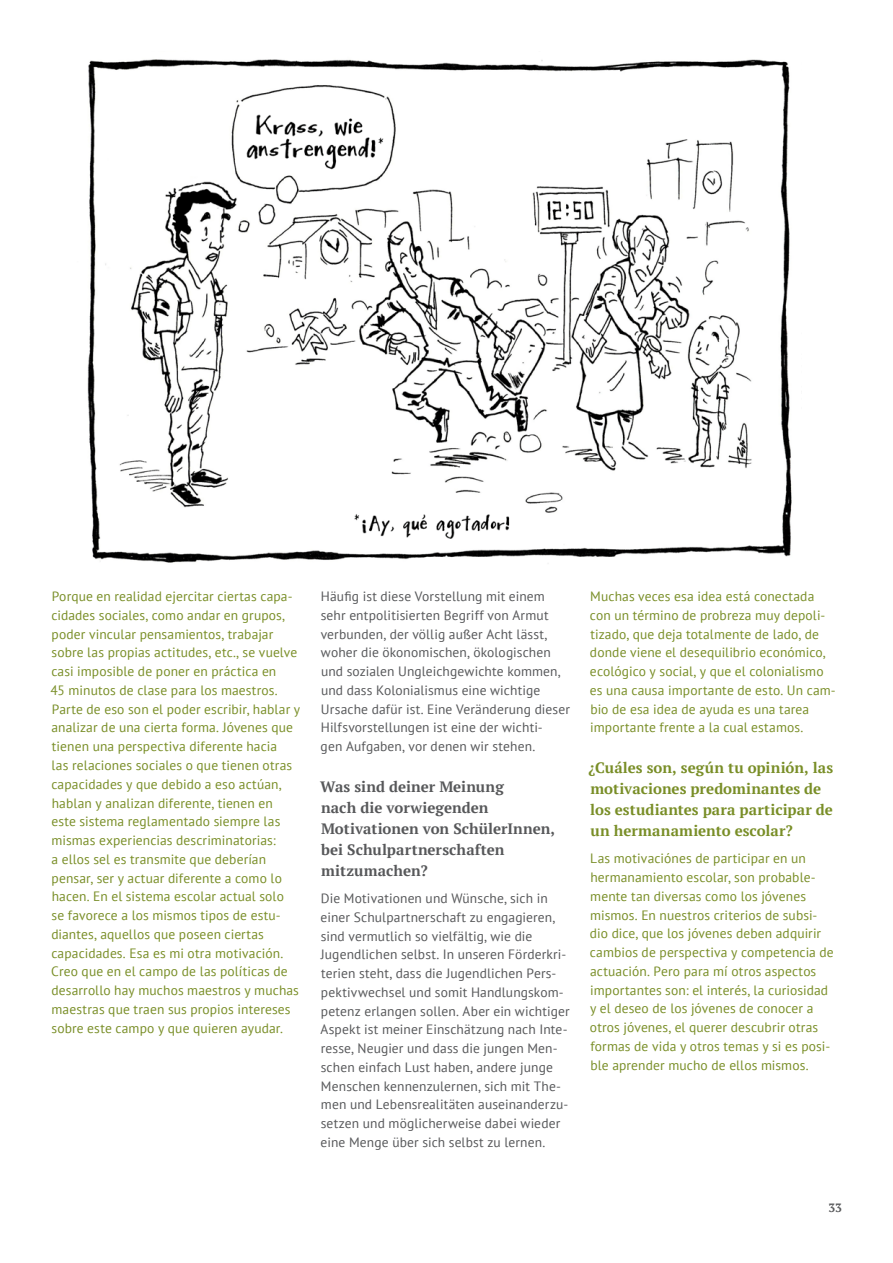
<style>
.page{position:relative;width:893px;height:1263px;background:#fff}
.page>*{position:absolute;margin:0;border:0;box-sizing:border-box;transform-origin:0 0}
.Spanisch_Ueberschrif{font:700 15px/21px "PT Serif";letter-spacing:.005em;color:#798e27}
.Deutsch_Ueberschrift{font:700 15px/21px "PT Serif";color:#57585a}
.Spanisch{font:13.5px/18.8px "PT Sans";letter-spacing:.01em;color:#798e27}
.Deutsch{font:13.5px/18.8px "PT Sans";letter-spacing:.01em;color:#57585a}
.t1{font:700 12px "PT Serif";color:#57585a}
</style>
<div class="page">
<img style="left:87px;top:59px;width:705px;height:504px">
<p class="Spanisch" style="left:51px;top:587px;width:251px">Porque en realidad ejercitar ciertas capa&shy;cidades sociales, como andar en grupos, poder vincular pensamientos, trabajar sobre las propias actitudes, etc., se vuelve casi imposible de poner en práctica en<br>45 minutos de clase para los maestros.<br>Parte de eso son el poder escribir, hablar y analizar de una cierta forma. Jóvenes que tienen una perspectiva diferente hacia<br>las relaciones sociales o que tienen otras capacidades y que debido a eso actúan, hablan y analizan diferente, tienen en<br>este sistema reglamentado siempre las mismas experiencias descriminatorias:<br>a ellos sel es transmite que deberían pensar, ser y actuar diferente a como lo hacen. En el sistema escolar actual solo<br>se favorece a los mismos tipos de estu&shy;diantes, aquellos que poseen ciertas capacidades. Esa es mi otra motivación.<br>Creo que en el campo de las políticas de desarrollo hay muchos maestros y muchas maestras que traen sus propios intereses sobre este campo y que quieren ayudar.</p>
<p class="Spanisch" style="left:590px;top:587px;width:247px">Muchas veces esa idea está conectada con un término de probreza muy depoli&shy;tizado, que deja totalmente de lado, de donde viene el desequilibrio económico, ecológico y social, y que el colonialismo es una causa importante de esto. Un cam&shy;bio de esa idea de ayuda es una tarea importante frente a la cual estamos.</p>
<p class="Deutsch" style="left:321px;top:587px;width:251px">Häufig ist diese Vorstellung mit einem sehr entpolitisierten Begriff von Armut verbunden, der völlig außer Acht lässt, woher die ökonomischen, ökologischen und sozialen Ungleichgewichte kommen, und dass Kolonialismus eine wichtige Ursache dafür ist. Eine Veränderung dieser Hilfsvorstellungen ist eine der wichti-<br>gen Aufgaben, vor denen wir stehen.</p>
<p class="Deutsch_Ueberschrift" style="left:320px;top:776px;width:236px">Was sind deiner Meinung<br>nach die vorwiegenden<br>Motivationen von SchülerInnen, bei Schulpartnerschaften mitzumachen?</p>
<p class="Deutsch" style="left:320px;top:889px;width:251px">Die Motivationen und Wünsche, sich in einer Schulpartnerschaft zu engagieren, sind vermutlich so vielfältig, wie die Jugendlichen selbst. In unseren Förderkri&shy;terien steht, dass die Jugendlichen Pers&shy;pektivwechsel und somit Handlungskom&shy;petenz erlangen sollen. Aber ein wichtiger Aspekt ist meiner Einschätzung nach Inte&shy;resse, Neugier und dass die jungen Men&shy;schen einfach Lust haben, andere junge Menschen kennenzulernen, sich mit The&shy;men und Lebensrealitäten auseinanderzu&shy;setzen und möglicherweise dabei wieder eine Menge über sich selbst zu lernen.</p>
<p class="Spanisch_Ueberschrif" style="left:588px;top:757px;width:246px">¿Cuáles son, según tu opinión, las motivaciones predominantes de los estudiantes para participar de un hermanamiento escolar?</p>
<p class="Spanisch" style="left:590px;top:849px;width:245px">Las motivaciónes de participar en un hermanamiento escolar, son probable&shy;mente tan diversas como los jóvenes mismos. En nuestros criterios de subsi&shy;dio dice, que los jóvenes deben adquirir cambios de perspectiva y competencia de actuación. Pero para mí otros aspectos importantes son: el interés, la curiosidad y el deseo de los jóvenes de conocer a otros jóvenes, el querer descubrir otras formas de vida y otros temas y si es posi&shy;ble aprender mucho de ellos mismos.</p>
<p class="t1" style="left:828px;top:1199px;width:15px">33</p>
</div>
